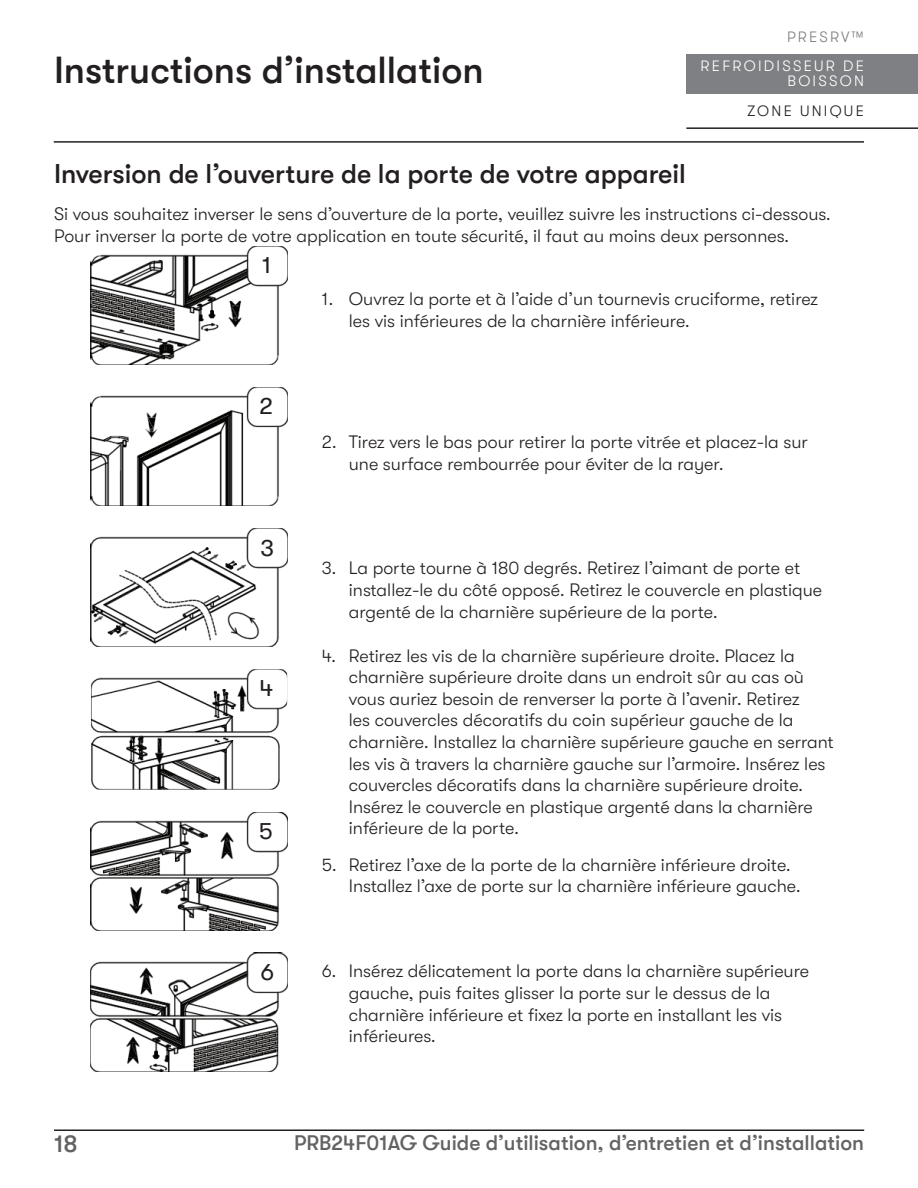
<style>
.page{position:relative;width:918px;height:1188px;background:#fff}
.page>*{position:absolute;margin:0;border:0;box-sizing:border-box;transform-origin:0 0}
.t1{font:500 37.5px "GT Walsheim";color:#231f20}
.t2{font:500 27px "GT Walsheim";color:#231f20}
.t3{font:500 24px "GT Walsheim";color:#636366}
.t4{font:23.7px "GT Walsheim";color:#231f20}
.t5{font:500 21px "GT Walsheim";color:#636366}
.t6{font:300 18px/21.6px "GT Walsheim";color:#231f20}
.t7{font:300 15px/15px "GT Walsheim";letter-spacing:.15em;color:#fff;text-align:right}
.t8{font:300 15px "GT Walsheim";letter-spacing:.15em;color:#231f20}
.t9{font:300 15px "GT Walsheim";letter-spacing:.15em;color:#7e8083}
</style>
<div class="page">
<div style="left:686px;top:54px;width:232px;height:40px;background:#7e8083"></div>
<hr style="left:686px;top:127px;width:232px;height:2px;background:#231f20">
<hr style="left:54px;top:141px;width:810px;height:2px;background:#231f20">
<hr style="left:54px;top:1130px;width:810px;height:1px;background:#231f20">
<img style="left:91px;top:246px;width:196px;height:119px">
<img style="left:91px;top:387px;width:196px;height:119px">
<img style="left:91px;top:669px;width:196px;height:121px">
<img style="left:260px;top:673px;width:17px;height:30px">
<img style="left:91px;top:812px;width:196px;height:119px">
<img style="left:91px;top:953px;width:196px;height:119px">
<img style="left:91px;top:528px;width:196px;height:119px">
<h1 class="t1" style="left:54px;top:49px;width:431px">Instructions d’installation</h1>
<p class="t9" style="left:787px;top:31px;width:78px">PRESRV™</p>
<p class="t7" style="left:701px;top:60px;width:165px">REFROIDISSEUR DE<br>BOISSON</p>
<p class="t8" style="left:747px;top:105px;width:118px">ZONE UNIQUE</p>
<h2 class="t2" style="left:54px;top:158px;width:633px">Inversion de l’ouverture de la porte de votre appareil</h2>
<p class="t6" style="left:54px;top:205px;width:779px">Si vous souhaitez inverser le sens d’ouverture de la porte, veuillez suivre les instructions ci-dessous.<br>Pour inverser la porte de votre application en toute sécurité, il faut au moins deux personnes.</p>
<h3 class="t4" style="left:262px;top:252px;width:11px">1</h3>
<h3 class="t4" style="left:259px;top:393px;width:15px">2</h3>
<h3 class="t4" style="left:260px;top:535px;width:15px">3</h3>
<h3 class="t4" style="left:259px;top:675px;width:15px">4</h3>
<h3 class="t4" style="left:259px;top:817px;width:16px">5</h3>
<h3 class="t4" style="left:261px;top:959px;width:15px">6</h3>
<p class="t6" style="left:349px;top:290px;width:471px;text-indent:-27px">1. Ouvrez la porte et à l’aide d’un tournevis cruciforme, retirez les vis inférieures de la charnière inférieure.</p>
<p class="t6" style="left:349px;top:433px;width:461px;text-indent:-27px">2. Tirez vers le bas pour retirer la porte vitrée et placez-la sur une surface rembourrée pour éviter de la rayer.</p>
<p class="t6" style="left:349px;top:559px;width:475px;text-indent:-27px">3. La porte tourne à 180 degrés. Retirez l’aimant de porte et installez-le du côté opposé. Retirez le couvercle en plastique argenté de la charnière supérieure de la porte.</p>
<p class="t6" style="left:349px;top:647px;width:487px;text-indent:-27px">4. Retirez les vis de la charnière supérieure droite. Placez la charnière supérieure droite dans un endroit sûr au cas où vous auriez besoin de renverser la porte à l’avenir. Retirez<br>les couvercles décoratifs du coin supérieur gauche de la charnière. Installez la charnière supérieure gauche en serrant les vis à travers la charnière gauche sur l’armoire. Insérez les couvercles décoratifs dans la charnière supérieure droite.<br>Insérez le couvercle en plastique argenté dans la charnière inférieure de la porte.</p>
<p class="t6" style="left:349px;top:855px;width:454px;text-indent:-27px">5. Retirez l’axe de la porte de la charnière inférieure droite.<br>Installez l’axe de porte sur la charnière inférieure gauche.</p>
<p class="t6" style="left:349px;top:962px;width:462px;text-indent:-27px">6. Insérez délicatement la porte dans la charnière supérieure gauche, puis faites glisser la porte sur le dessus de la charnière inférieure et fixez la porte en installant les vis inférieures.</p>
<h3 class="t3" style="left:54px;top:1131px;width:25px">18</h3>
<p class="t5" style="left:294px;top:1131px;width:571px">PRB24F01AG Guide d’utilisation, d’entretien et d’installation</p>
</div>
